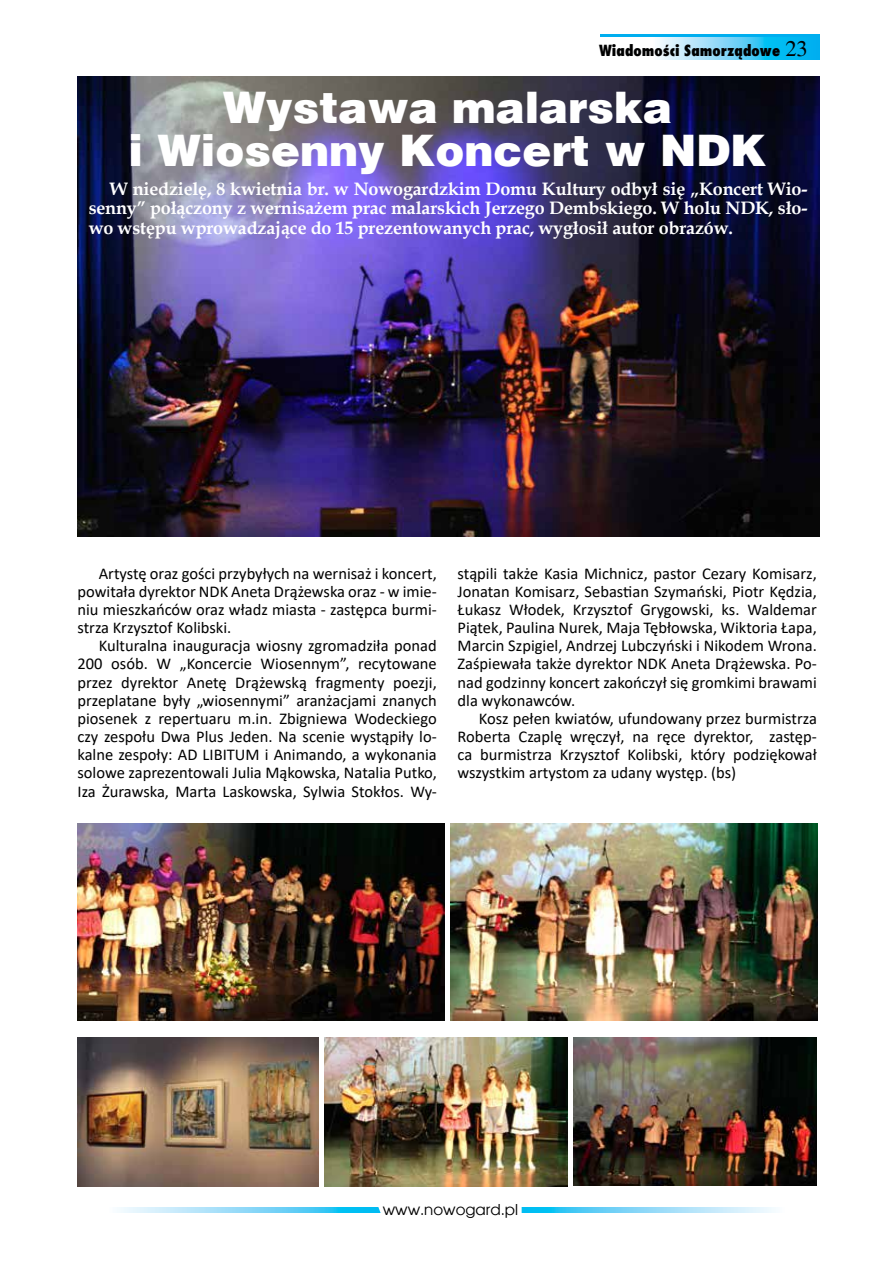
<style>
.page{position:relative;width:893px;height:1263px;background:#fff}
.page>*{position:absolute;margin:0;border:0;box-sizing:border-box;transform-origin:0 0}
.t1{font:900 43.5px/43.5px "Switzerland";color:#fff;text-align:center}
.t2{font:22.5px "Times";color:#000}
.t3{font:700 18px/19.8px "Book Antiqua";letter-spacing:-.01em;color:#fff;text-align:justify}
.t4{font:16.5px/18.1px "Calibri";color:#000;text-align:justify}
.t5{font:800 15px "Fujiyama";color:#000}
.t6{font:15px "Avalon";color:#000}
</style>
<div class="page">
<div style="left:600px;top:34px;width:220px;height:26px;background:#00aeef"></div>
<svg style="left:600px;top:37px;width:190px;height:22px;background:#a2e3f9"></svg>
<svg style="left:527px;top:1208px;width:248px;height:5px"></svg>
<svg style="left:119px;top:1208px;width:251px;height:5px"></svg>
<svg style="left:370px;top:1186px;width:157px;height:27px"></svg>
<img style="left:451px;top:824px;width:366px;height:196px">
<img style="left:324px;top:1037px;width:243px;height:149px">
<img style="left:78px;top:77px;width:741px;height:459px">
<img style="left:78px;top:824px;width:366px;height:196px">
<img style="left:574px;top:1037px;width:243px;height:148px">
<img style="left:77px;top:1037px;width:241px;height:149px">
<h2 class="t2" style="left:785px;top:36px;width:24px">23</h2>
<p class="t5" style="left:599px;top:40px;width:182px">Wiadomości Samorządowe</p>
<h1 class="t1" style="left:129px;top:87px;width:639px">Wystawa malarska<br>i Wiosenny Koncert w NDK</h1>
<p class="t3" style="left:89px;top:179px;width:720px;text-indent:21px">W niedzielę, 8 kwietnia br. w Nowogardzkim Domu Kultury odbył się „Koncert Wio&shy;senny” połączony z wernisażem prac malarskich Jerzego Dembskiego. W holu NDK, sło&shy;wo wstępu wprowadzające do 15 prezentowanych prac, wygłosił autor obrazów.</p>
<p class="t4" style="left:78px;top:564px;width:361px;text-indent:21px">Artystę oraz gości przybyłych na wernisaż i koncert, powitała dyrektor NDK Aneta Drążewska oraz - w imie&shy;niu mieszkańców oraz władz miasta - zastępca burmi&shy;strza Krzysztof Kolibski.</p>
<p class="t4" style="left:78px;top:636px;width:361px;text-indent:21px">Kulturalna inauguracja wiosny zgromadziła ponad 200 osób. W „Koncercie Wiosennym”, recytowane przez dyrektor Anetę Drążewską fragmenty poezji, przeplatane były „wiosennymi” aranżacjami znanych piosenek z repertuaru m.in. Zbigniewa Wodeckiego czy zespołu Dwa Plus Jeden. Na scenie wystąpiły lo&shy;kalne zespoły: AD LIBITUM i Animando, a wykonania solowe zaprezentowali Julia Mąkowska, Natalia Putko, Iza Żurawska, Marta Laskowska, Sylwia Stokłos. Wy-</p>
<p class="t4" style="left:458px;top:564px;width:361px">stąpili także Kasia Michnicz, pastor Cezary Komisarz, Jonatan Komisarz, Sebastian Szymański, Piotr Kędzia, Łukasz Włodek, Krzysztof Grygowski, ks. Waldemar Piątek, Paulina Nurek, Maja Tębłowska, Wiktoria Łapa, Marcin Szpigiel, Andrzej Lubczyński i Nikodem Wrona.<br>Zaśpiewała także dyrektor NDK Aneta Drążewska. Po&shy;nad godzinny koncert zakończył się gromkimi brawami dla wykonawców.</p>
<p class="t4" style="left:458px;top:709px;width:361px;text-indent:21px">Kosz pełen kwiatów, ufundowany przez burmistrza Roberta Czaplę wręczył, na ręce dyrektor, zastęp&shy;ca burmistrza Krzysztof Kolibski, który podziękował wszystkim artystom za udany występ. (bs)</p>
<p class="t6" style="left:383px;top:1200px;width:137px">www.nowogard.pl</p>
</div>
